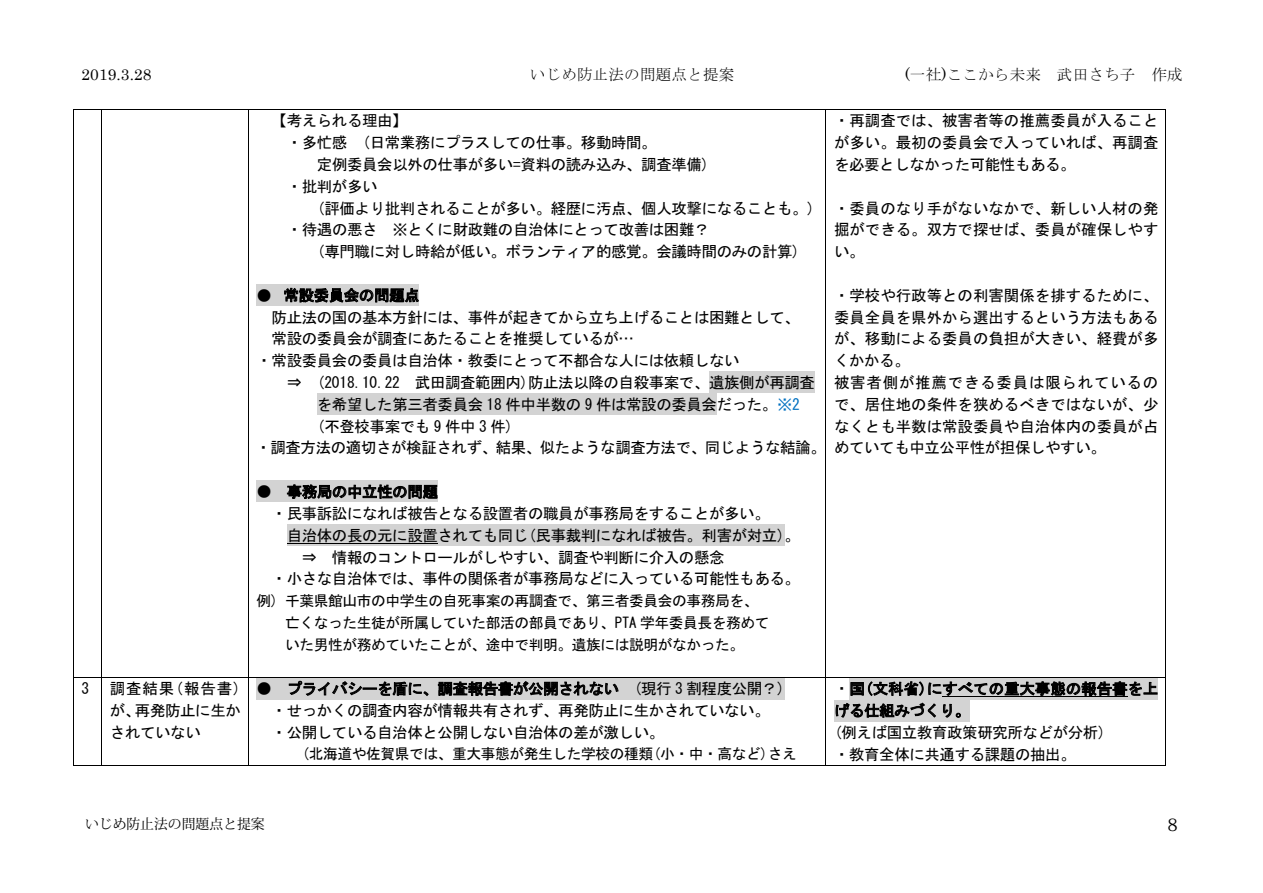
<style>
.page{position:relative;width:1263px;height:893px;background:#fff}
.page>*{position:absolute;margin:0;border:0;box-sizing:border-box;transform-origin:0 0}
.t1{font:16.95px "Koz Min Pr 6 N";color:#000}
.t2{font:15.45px/21.9px "MS Gothic";letter-spacing:-.025em;color:#000}
.t3{font:15.45px/21.8px "MS Gothic";color:#000}
.t4{font:15.45px "MS Mincho";letter-spacing:.015em;color:#000}
.t5{font:15.45px "Century";letter-spacing:.01em;color:#000}
.t6{font:15px "MS Gothic";letter-spacing:-.025em;color:#000}
.t7{font:15px/21.9px "MS Gothic";letter-spacing:-.005em;color:#000}
.t8{font:14.7px/21.9px "MS Gothic";letter-spacing:-.03em;color:#000}
.t9{font:13.8px "Koz Min Pr 6 N";color:#000}
.s1{color:#0070c0}
.s2{font-family:"Century"}
.s3{font-size:15.45px}
</style>
<div class="page">
<div style="left:256px;top:284px;width:163px;height:22px;background:#d3d3d3"></div>
<svg style="left:284px;top:288px;width:135px;height:15px"></svg>
<div style="left:709px;top:372px;width:105px;height:21px;background:#d3d3d3"></div>
<div style="left:317px;top:393px;width:400px;height:22px;background:#d3d3d3"></div>
<div style="left:256px;top:481px;width:182px;height:21px;background:#d3d3d3"></div>
<svg style="left:287px;top:484px;width:151px;height:15px"></svg>
<div style="left:287px;top:524px;width:498px;height:22px;background:#d3d3d3"></div>
<hr style="left:287px;top:543px;width:151px;height:1px;background:#000">
<svg style="left:73px;top:109px;width:29px;height:1px"></svg>
<hr style="left:102px;top:109px;width:146px;height:1px;background:#000">
<hr style="left:249px;top:109px;width:576px;height:1px;background:#000">
<hr style="left:826px;top:109px;width:339px;height:1px;background:#000">
<hr style="left:73px;top:110px;width:1px;height:567px;background:#000">
<hr style="left:101px;top:110px;width:1px;height:567px;background:#000">
<hr style="left:248px;top:110px;width:1px;height:567px;background:#000">
<hr style="left:825px;top:110px;width:1px;height:567px;background:#000">
<hr style="left:1165px;top:110px;width:1px;height:567px;background:#000">
<div style="left:256px;top:678px;width:529px;height:21px;background:#d3d3d3"></div>
<svg style="left:289px;top:681px;width:140px;height:15px"></svg>
<svg style="left:438px;top:681px;width:180px;height:15px"></svg>
<div style="left:849px;top:678px;width:309px;height:21px;background:#d3d3d3"></div>
<svg style="left:850px;top:681px;width:307px;height:15px"></svg>
<hr style="left:942px;top:696px;width:185px;height:1px;background:#000">
<div style="left:834px;top:700px;width:136px;height:21px;background:#d3d3d3"></div>
<svg style="left:836px;top:703px;width:100px;height:15px"></svg>
<svg style="left:943px;top:704px;width:18px;height:14px"></svg>
<svg style="left:73px;top:677px;width:29px;height:1px"></svg>
<hr style="left:102px;top:677px;width:146px;height:1px;background:#000">
<hr style="left:249px;top:677px;width:576px;height:1px;background:#000">
<hr style="left:826px;top:677px;width:339px;height:1px;background:#000">
<hr style="left:73px;top:678px;width:1px;height:87px;background:#000">
<hr style="left:101px;top:678px;width:1px;height:87px;background:#000">
<svg style="left:73px;top:765px;width:29px;height:1px"></svg>
<hr style="left:102px;top:765px;width:146px;height:1px;background:#000">
<hr style="left:248px;top:678px;width:1px;height:87px;background:#000">
<hr style="left:249px;top:765px;width:576px;height:1px;background:#000">
<hr style="left:825px;top:678px;width:1px;height:87px;background:#000">
<hr style="left:826px;top:765px;width:339px;height:1px;background:#000">
<hr style="left:1165px;top:678px;width:1px;height:87px;background:#000">
<p class="t5" style="left:82px;top:62px;width:71px">2019.3.28</p>
<p class="t2" style="left:82px;top:678px;width:9px">3</p>
<p class="t2" style="left:110px;top:678px;width:132px">調査結果(報告書(</p>
<p class="t2" style="left:110px;top:700px;width:92px">が、<br>されていない</p>
<p class="t2" style="left:135px;top:700px;width:107px">再発防止に生か</p>
<p class="t4" style="left:530px;top:67px;width:206px">いじめ防止法の問題点と提案</p>
<p class="t2" style="left:256px;top:284px;width:17px">●</p>
<p class="t2" style="left:362px;top:110px;width:296px;text-indent:-91px">【考えられる理由【<br>(日常業務にプラスしての仕事。移動時間。</p>
<p class="t2" style="left:287px;top:132px;width:62px">・多忙感</p>
<p class="t2" style="left:317px;top:153px;width:394px">定例委員会以外の仕事が多い=資料の読み込み、調査準備(</p>
<p class="t2" style="left:287px;top:175px;width:92px">・批判が多い</p>
<p class="t2" style="left:317px;top:197px;width:500px">(評価より批判されることが多い。経歴に汚点、個人攻撃になることも。(</p>
<p class="t2" style="left:392px;top:219px;width:319px">※とくに財政難の自治体にとって改善は困難?</p>
<p class="t2" style="left:317px;top:219px;width:484px;text-indent:-30px">・待遇の悪さ<br>(専門職に対し時給が低い。ボランティア的感覚。会議時間のみの計算(</p>
<p class="t6" style="left:283px;top:288px;width:138px">常設委員会の問題点</p>
<p class="t2" style="left:272px;top:306px;width:530px">防止法の国の基本方針には、事件が起きてから立ち上げることは困難として、</p>
<p class="t2" style="left:272px;top:328px;width:364px">常設の委員会が調査にあたることを推奨しているが...</p>
<p class="t2" style="left:256px;top:350px;width:485px">・常設委員会の委員は自治体・教委にとって不都合な人には依頼しない</p>
<p class="t2" style="left:415px;top:372px;width:402px">武田調査範囲内)防止法以降の自殺事案で、遺族側が再調査</p>
<p class="t2" style="left:287px;top:372px;width:115px">⇒ (2018.10.22</p>
<p class="t2" style="left:317px;top:393px;width:484px">を希望した第三者委員会 18 件中半数の 9 件は常設の委員会だった。<span class="s1">※2</span></p>
<p class="t2" style="left:317px;top:415px;width:198px">(不登校事案でも 9 件中 3 件(</p>
<p class="t2" style="left:256px;top:437px;width:571px">・調査方法の適切さが検証されず、結果、似たような調査方法で、同じような結論。</p>
<p class="t6" style="left:287px;top:484px;width:153px">事務局の中立性の問題</p>
<p class="t2" style="left:256px;top:481px;width:17px">●</p>
<p class="t2" style="left:272px;top:502px;width:500px">・民事訴訟になれば被告となる設置者の職員が事務局をすることが多い。</p>
<p class="t2" style="left:287px;top:524px;width:515px">自治体の長の元に設置されても同じ(民事裁判になれば被告。利害が対立。(</p>
<p class="t2" style="left:332px;top:546px;width:394px">情報のコントロールがしやすい、調査や判断に介入の懸念</p>
<p class="t2" style="left:272px;top:546px;width:530px;text-indent:30px">⇒<br>・小さな自治体では、事件の関係者が事務局などに入っている可能性もある。</p>
<p class="t8" style="left:285px;top:590px;width:475px">千葉県館山市の中学生の自死事案の再調査で、第三者委員会の事務局を、</p>
<p class="t8" style="left:256px;top:590px;width:23px">例)</p>
<p class="t8" style="left:285px;top:611px;width:486px">亡くなった生徒が所属していた部活の部員であり、PTA 学年委員長を務めていた男性が務めていたことが、途中で判明。遺族には説明がなかった。</p>
<p class="t6" style="left:287px;top:681px;width:334px">プライバシーを盾に、調査報告書が公開されない</p>
<p class="t2" style="left:634px;top:678px;width:153px">(現行 3 割程度公開?(</p>
<p class="t2" style="left:272px;top:678px;width:500px;text-indent:-15px">●<br>・せっかくの調査内容が情報共有されず、再発防止に生かされていない。・公開している自治体と公開しない自治体の差が激しい。</p>
<p class="t8" style="left:302px;top:743px;width:497px">(北海道や佐賀県では、重大事態が発生した学校の種類小( ・中・高など)さえ</p>
<p class="t4" style="left:905px;top:67px;width:138px"><span class="s2">(</span>一社<span class="s2">)</span>ここから未来</p>
<p class="t4" style="left:1057px;top:67px;width:80px">武田さち子</p>
<p class="t4" style="left:1151px;top:67px;width:33px">作成</p>
<p class="t2" style="left:834px;top:110px;width:326px;text-align:justify">・再調査では、被害者等の推薦委員が入ることが多い。最初の委員会で入っていれば、再調査を必要としなかった可能性もある。</p>
<p class="t2" style="left:834px;top:197px;width:326px;text-align:justify">・委員のなり手がないなかで、新しい人材の発掘ができる。双方で探せば、委員が確保しやすい。</p>
<p class="t3" style="left:834px;top:284px;width:326px">・学校や行政等との利害関係を排するために、委員全員を県外から選出するという方法もあるが、移動による委員の負担が大きい、経費が多くかかる。<br>被害者側が推薦できる委員は限られているので、居住地の条件を狭めるべきではないが、少なくとも半数は常設委員や自治体内の委員が占めていても中立公平性が担保しやすい。</p>
<p class="t7" style="left:834px;top:678px;width:326px"><span class="s3">・</span>国(文科省)にすべての重大事態の報告書を上げる仕組みづくり。</p>
<p class="t2" style="left:834px;top:722px;width:273px">(例えば国立教育政策研究所などが分析(・教育全体に共通する課題の抽出。</p>
<p class="t9" style="left:85px;top:816px;width:181px">いじめ防止法の問題点と提案</p>
<p class="t1" style="left:1167px;top:816px;width:12px">8</p>
</div>
